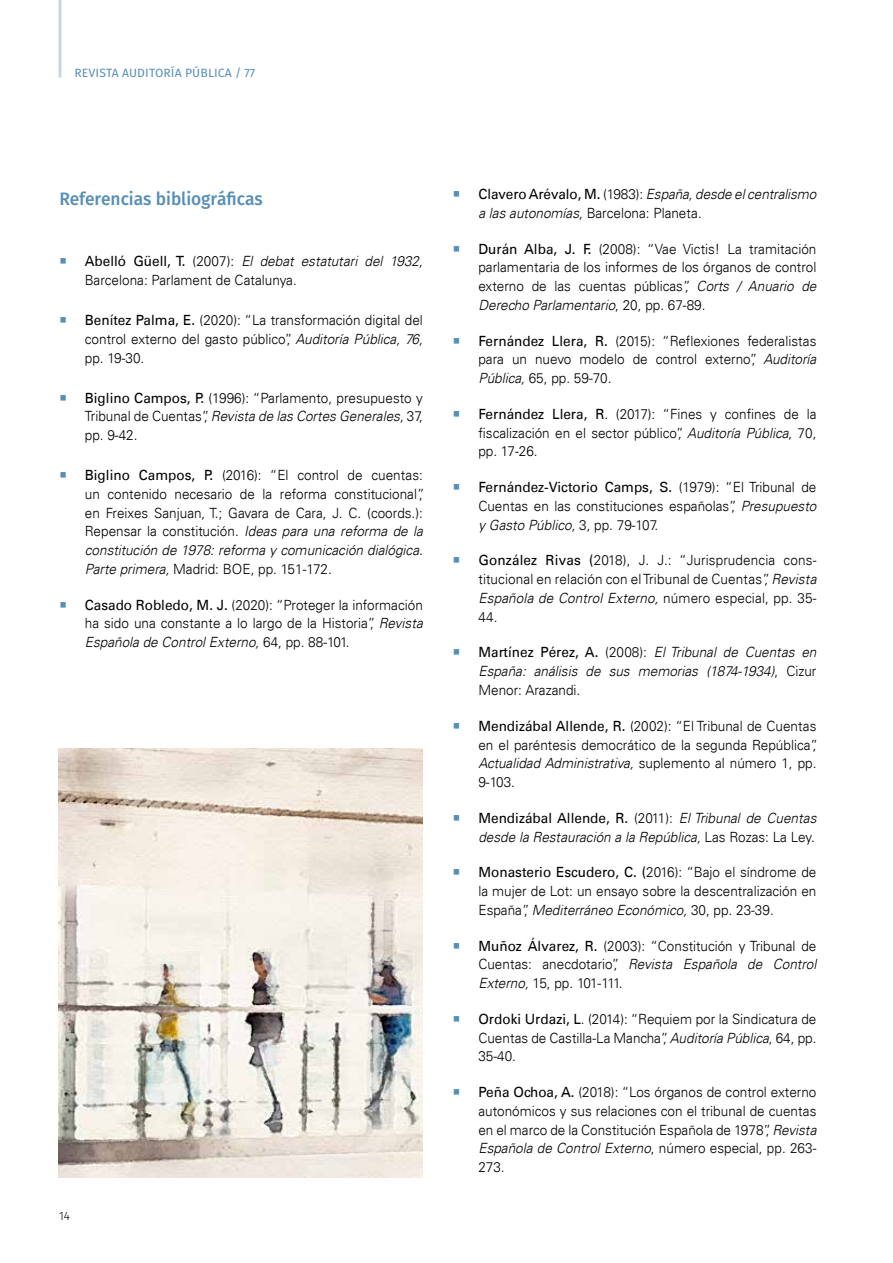
<style>
.page{position:relative;width:893px;height:1263px;background:#fff}
.page>*{position:absolute;margin:0;border:0;box-sizing:border-box;transform-origin:0 0}
.t1{font:18px "Fira Sans OT Medium";color:#568eb6;scale:.96 1}
.t2{font:300 14.1px/18.8px "Univers LT";color:#000;text-align:justify;scale:.96 1}
.t3{font:italic 300 14.1px/18.8px "Univers LT";color:#000;scale:.96 1}
.t4{font:12px "Fira Sans OT";letter-spacing:.01em;color:#568eb6}
.t5{font:12px "Fira Sans OT Light";color:#000}
.s1{color:#568eb6}
.s2{font-weight:400}
.s3{font-style:italic}
.s4{font-weight:400;font-style:normal}
.s5{font-style:normal}
</style>
<div class="page">
<hr style="left:58px;top:0;width:3px;height:78px;background:#c7d6e7">
<img style="left:58px;top:748px;width:364px;height:430px">
<p class="t4" style="left:74px;top:64px;width:182px">REVISTA AUDITORÍA PÚBLICA / 77</p>
<p class="t1" style="left:59px;top:186px;width:214px">Referencias bibliográficas</p>
<p class="t2" style="left:85px;top:252px;width:354px;text-indent:-26px"><span class="s1">○</span> <span class="s2">Abelló Güell, T.</span> (2007): <span class="s3">El debat estatutari del 1932,<br></span>Barcelona: Parlament de Catalunya.</p>
<p class="t2" style="left:85px;top:311px;width:354px;text-indent:-26px"><span class="s1">○</span> <span class="s2">Benítez Palma, E.</span> (2020): “La transformación digital del control externo del gasto público”, <span class="s3">Auditoría Pública, 76, </span>pp. 19-30.</p>
<p class="t2" style="left:85px;top:388px;width:354px;text-indent:-26px"><span class="s1">○</span> <span class="s2">Biglino Campos, P.</span> (1996): “Parlamento, presupuesto y Tribunal de Cuentas”, <span class="s3">Revista de las Cortes Generales,</span> 37, pp. 9-42.</p>
<p class="t2" style="left:85px;top:466px;width:355px;text-indent:-26px"><span class="s1">○</span> <span class="s2">Biglino Campos, P.</span> (2016): “El control de cuentas: un contenido necesario de la reforma constitucional”, en Freixes Sanjuan, T.; Gavara de Cara, J. C. (coords.):<br>Repensar la constitución. <span class="s3">Ideas para una reforma de la constitución de 1978: reforma y comunicación dialógica.<br>Parte primera,</span> Madrid: BOE, pp. 151-172.</p>
<p class="t2" style="left:85px;top:595px;width:354px;text-indent:-26px"><span class="s1">○</span> <span class="s2">Casado Robledo, M. J.</span> (2020): “Proteger la información ha sido una constante a lo largo de la Historia”, <span class="s3">Revista Española de Control Externo,</span> 64, pp. 88-101.</p>
<p class="t5" style="left:60px;top:1207px;width:12px">14</p>
<p class="t3" style="left:478px;top:185px;width:354px;text-indent:-26px"><span class="s1">○</span> <span class="s4">Clavero Arévalo, M.</span> <span class="s5">(1983):</span> España, desde el centralismo a las autonomías<span class="s5">, Barcelona: Planeta.</span></p>
<p class="t2" style="left:478px;top:239px;width:354px;text-indent:-26px"><span class="s1">○</span> <span class="s2">Durán Alba, J. F.</span> (2008): “Vae Victis! La tramitación parlamentaria de los informes de los órganos de control externo de las cuentas públicas”, <span class="s3">Corts / Anuario de Derecho Parlamentario</span>, 20, pp. 67-89.</p>
<p class="t2" style="left:478px;top:331px;width:354px;text-indent:-26px"><span class="s1">○</span> <span class="s2">Fernández Llera, R.</span> (2015): “Reflexiones federalistas para un nuevo modelo de control externo”, <span class="s3">Auditoría Pública,</span> 65, pp. 59-70.</p>
<p class="t2" style="left:478px;top:405px;width:354px;text-indent:-26px"><span class="s1">○</span> <span class="s2">Fernández Llera, R</span>. (2017): “Fines y confines de la fiscalización en el sector público”, <span class="s3">Auditoría Pública</span>, 70, pp. 17-26.</p>
<p class="t2" style="left:478px;top:478px;width:354px;text-indent:-26px"><span class="s1">○</span> <span class="s2">Fernández-Victorio Camps, S.</span> (1979): “El Tribunal de Cuentas en las constituciones españolas”, <span class="s3">Presupuesto y Gasto Público,</span> 3, pp. 79-107.</p>
<p class="t2" style="left:478px;top:551px;width:354px;text-indent:-26px"><span class="s1">○</span> <span class="s2">González Rivas (</span>2018), J. J.: “Jurisprudencia cons&shy;titucional en relación con el Tribunal de Cuentas”, <span class="s3">Revista Española de Control Externo,</span> número especial, pp. 35- 44.</p>
<p class="t3" style="left:478px;top:643px;width:354px;text-align:justify;text-indent:-26px"><span class="s1">○</span> <span class="s4">Martínez Pérez, A.</span> <span class="s5">(2008):</span> El Tribunal de Cuentas en España: análisis de sus memorias (1874-1934)<span class="s5">, Cizur Menor: Arazandi.</span></p>
<p class="t2" style="left:478px;top:716px;width:355px;text-indent:-26px"><span class="s1">○</span> <span class="s2">Mendizábal Allende, R.</span> (2002): “El Tribunal de Cuentas en el paréntesis democrático de la segunda República”, <span class="s3">Actualidad Administrativa,</span> suplemento al número 1, pp.<br>9-103.</p>
<p class="t3" style="left:453px;top:808px;width:380px;text-align:right"><span class="s1">○</span> <span class="s4">Mendizábal Allende, R.</span> <span class="s5">(2011):</span> El Tribunal de Cuentas desde la Restauración a la República, <span class="s5">Las Rozas: La Ley.</span></p>
<p class="t2" style="left:478px;top:863px;width:354px;text-indent:-26px"><span class="s1">○</span> <span class="s2">Monasterio Escudero, C. (</span>2016): “Bajo el síndrome de la mujer de Lot: un ensayo sobre la descentralización en España”, <span class="s3">Mediterráneo Económico,</span> 30, pp. 23-39.</p>
<p class="t2" style="left:478px;top:936px;width:354px;text-indent:-26px"><span class="s1">○</span> <span class="s2">Muñoz Álvarez, R.</span> (2003): “Constitución y Tribunal de Cuentas: anecdotario”, <span class="s3">Revista Española de Control Externo,</span> 15, pp. 101-111.</p>
<p class="t2" style="left:478px;top:1009px;width:354px;text-indent:-26px"><span class="s1">○</span> <span class="s2">Ordoki Urdazi, L</span>. (2014): “Requiem por la Sindicatura de Cuentas de Castilla-La Mancha”, <span class="s3">Auditoría Pública</span>, 64, pp.<br>35-40.</p>
<p class="t2" style="left:478px;top:1083px;width:354px;text-indent:-26px"><span class="s1">○</span> <span class="s2">Peña Ochoa, A.</span> (2018): “Los órganos de control externo autonómicos y sus relaciones con el tribunal de cuentas en el marco de la Constitución Española de 1978”, <span class="s3">Revista Española de Control Externo</span>, número especial, pp. 263- 273.</p>
</div>
